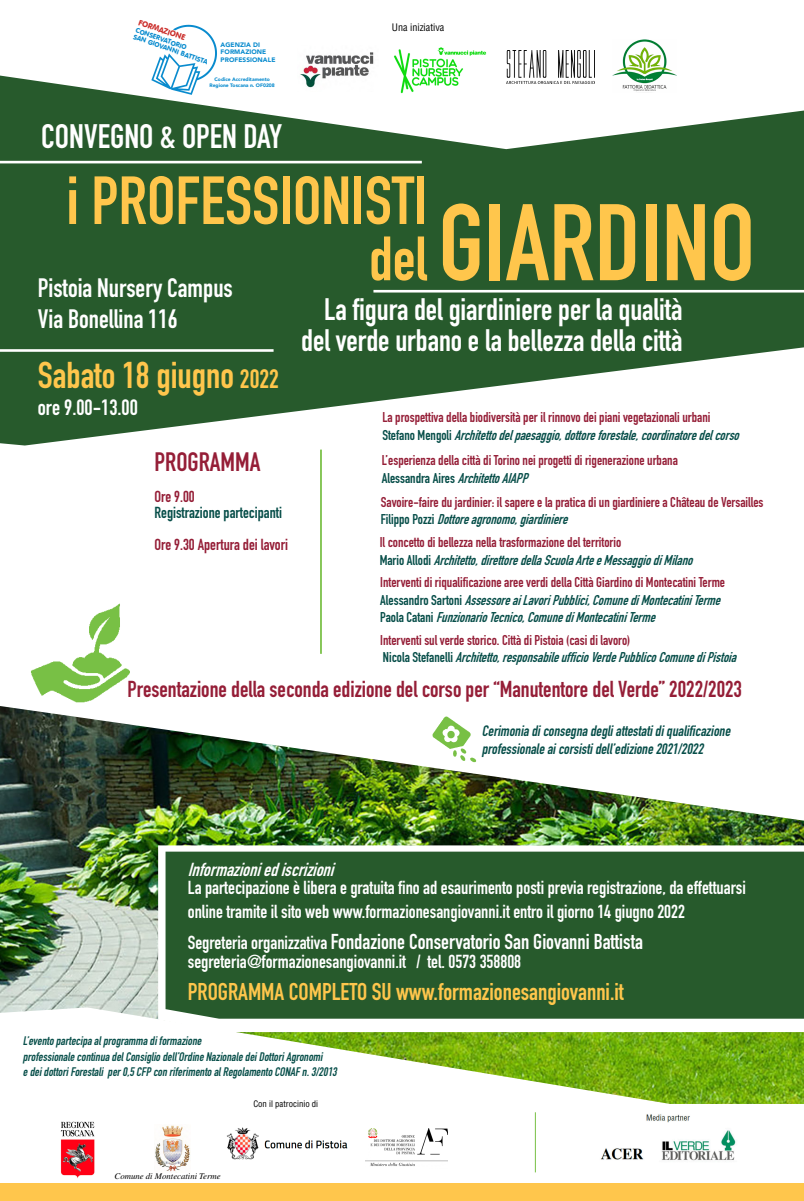
<style>
.page{position:relative;width:804px;height:1201px;background:#fff}
.page>*{position:absolute;margin:0;border:0;box-sizing:border-box;transform-origin:0 0}
.t1{font:700 106.84px "DIN Condensed";color:#ffc64c}
.t2{font:700 66.85px "DIN Condensed";color:#ffc64c}
.t3{font:700 36.75px "DIN Condensed";color:#ffc64c}
.t4{font:700 33.43px "DIN Condensed";color:#fff}
.t5{font:700 30.62px/31.5px "DIN Condensed";color:#fff;text-align:right}
.t6{font:700 26.25px/31.5px "DIN Condensed";color:#fff}
.t7{font:700 26.25px "DIN Condensed";color:#951e37}
.t8{font:700 23.89px "DIN Condensed";color:#ffc64c}
.t9{font:700 22.75px "DIN Condensed";color:#951e37}
.t10{font:700 21.88px "DIN Condensed";color:#fff}
.t11{font:700 21.26px "DIN Condensed";color:#fff}
.t12{font:700 18.55px/23.9px "DIN Condensed";color:#fff}
.t13{font:italic 700 18.55px "DIN Condensed";color:#fff}
.t14{font:700 15.75px "DIN Condensed";color:#951e37}
.t15{font:700 15.75px "DIN Condensed";color:#074e49}
.t16{font:italic 700 14.88px/17.5px "DIN Condensed";color:#074e49}
.t17{font:italic 700 14px/17.5px "DIN Condensed";color:#074e49}
.t18{font:700 14px/17.5px "DIN Condensed";color:#951e37}
.t19{font:italic 700 12.25px/15.8px "DIN Condensed";color:#074e49}
.t20{font:condensed 10.15px "Helvetica LT Std";color:#000}
.t21{font:italic 8.75px "Times LT Std";color:#000}
.t22{font:condensed 8.75px "Helvetica LT Std";color:#000}
.t23{font:7.96px "VAG Rounded BT";color:#cb2e2b}
.t24{font:6.83px/6.8px "VAG Rounded BT";color:#098bce}
.t25{font:900 6.48px/7.8px "Avenir";letter-spacing:.01em;color:#098bce}
.t26{font:900 4.99px/6px "Avenir";color:#098bce;text-align:center}
.s1{font-size:61.43px}
.s2{font-size:26.25px}
.s3{color:#074e49}
.s4{font-style:italic;color:#074e49}
.s5{font-style:normal;color:#951e37}
.s6{font-style:normal}
.s7{font-size:18.55px}
</style>
<div class="page">
<img style="left:0;top:706px;width:804px;height:397px">
<svg style="left:158px;top:845px;width:646px;height:187px"></svg>
<img style="left:300px;top:52px;width:74px;height:24px">
<img style="left:506px;top:50px;width:89px;height:26px">
<img style="left:227px;top:1127px;width:121px;height:33px">
<img style="left:365px;top:1128px;width:82px;height:38px">
<img style="left:155px;top:1125px;width:35px;height:47px">
<img style="left:60px;top:1121px;width:35px;height:57px">
<img style="left:600px;top:1114px;width:136px;height:47px">
<hr style="left:535px;top:1112px;width:1px;height:60px;background:#78c045">
<svg style="left:0;top:76px;width:804px;height:369px;fill:#275a2c"></svg>
<hr style="left:0;top:161px;width:422px;height:2px;background:#fff">
<hr style="left:0;top:349px;width:273px;height:3px;background:#fff">
<div style="left:165px;top:851px;width:639px;height:167px;background:#275a2c"></div>
<img style="left:133px;top:24px;width:84px;height:71px">
<img style="left:23px;top:603px;width:147px;height:126px">
<hr style="left:320px;top:449px;width:2px;height:205px;background:#78c045">
<img style="left:421px;top:706px;width:61px;height:67px">
<hr style="left:373px;top:290px;width:431px;height:2px;background:#fff">
<div style="left:0;top:1183px;width:804px;height:17px;background:#ffc64c"></div>
<div style="left:599px;top:32px;width:77px;height:62px;background:#fff"></div>
<div style="left:382px;top:40px;width:77px;height:63px;background:#fff"></div>
<img style="left:612px;top:39px;width:64px;height:52px">
<img style="left:394px;top:47px;width:97px;height:50px">
<p class="t23" style="left:140px;top:17px;width:51px;rotate:19deg">FORMAZIONE</p>
<p class="t24" style="left:137px;top:27px;width:80px;rotate:19deg">CONSERVATORIO<br>SAN GIOVANNI BATTISTA</p>
<p class="t25" style="left:221px;top:41px;width:56px">AGENZIA DI<br>FORMAZIONE<br>PROFESSIONALE</p>
<p class="t26" style="left:209px;top:76px;width:67px">Codice Accreditamento<br>Regione Toscana n. OF0208</p>
<h3 class="t4" style="left:41px;top:125px;width:242px">CONVEGNO &amp; OPEN DAY</h3>
<p class="t20" style="left:392px;top:21px;width:54px">Una iniziativa</p>
<h2 class="t2" style="left:66px;top:176px;width:363px">i PROFESSIONISTI</h2>
<h1 class="t1" style="left:369px;top:204px;width:388px"><span class="s1">del</span> GIARDINO</h1>
<h3 class="t6" style="left:38px;top:275px;width:196px">Pistoia Nursery Campus<br>Via Bonellina 116</h3>
<h3 class="t3" style="left:38px;top:362px;width:243px">Sabato 18 giugno <span class="s2">2022</span></h3>
<h3 class="t10" style="left:38px;top:399px;width:101px">ore 9.00-13.00</h3>
<h3 class="t5" style="left:301px;top:297px;width:383px">La figura del giardiniere per la qualità del verde urbano e la bellezza della città</h3>
<p class="t18" style="left:382px;top:410px;width:362px">La prospettiva della biodiversità per il rinnovo dei piani vegetazionali urbani<br><span class="s3">S t e f a n o M e n g o l i</span> <span class="s4">Architettodel paesaggio,dottoreforestale,coordinatoredel corso</span></p>
<h3 class="t7" style="left:154px;top:452px;width:107px">PROGRAMMA</h3>
<p class="t14" style="left:154px;top:491px;width:42px">Ore 9.00</p>
<p class="t15" style="left:154px;top:507px;width:129px">Registrazione partecipanti</p>
<p class="t14" style="left:154px;top:538px;width:135px">Ore 9.30 Apertura dei lavori</p>
<p class="t18" style="left:382px;top:453px;width:297px">L’esperienza della città di Torino nei progetti di rigenerazione urbana<br><span class="s3">Alessandra Aires</span> <span class="s4">ArchitettoAIAPP</span></p>
<p class="t18" style="left:381px;top:495px;width:384px">Savoire-faire du jardinier: il sapere e la pratica di un giardiniere a Château de Versailles<br><span class="s3">F i l i p p o P o z z i</span> <span class="s4">Dottoreagronomo,giardiniere</span></p>
<p class="t17" style="left:380px;top:535px;width:318px"><span class="s5">Il concetto di bellezza nella trasformazione del territorio<br></span><span class="s6">M a r i o A l l o d i</span> Architetto,direttoredellaScuolaArteeMessaggiodiMilano</p>
<p class="t17" style="left:380px;top:575px;width:346px;text-align:justify"><span class="s5">Interventi di riqualificazione aree verdi della Città Giardino di Montecatini Terme </span><span class="s6">A l e s s a n d r o S a r t o n i</span> AssessoreaiLavoriPubblici,ComunediMontecatiniTerme <span class="s6">P a o l a C a t a n i</span> FunzionarioTecnico,ComunediMontecatiniTerme</p>
<p class="t17" style="left:380px;top:633px;width:361px"><span class="s5">Interventi sul verde storico. Città di Pistoia (casi di lavoro)<br></span><span class="s6">N i c o l a S t e f a n e l l i</span> Architetto,responsabileufficioVerdePubblicoComunediPistoia</p>
<h3 class="t9" style="left:127px;top:681px;width:616px">Presentazione della seconda edizione del corso per “Manutentore del Verde” 2022/2023</h3>
<p class="t16" style="left:482px;top:724px;width:252px">Cerimonia diconsegna degliattestatidiqualificazione professionale aicorsistidell ’edizione 2021/2022</p>
<h3 class="t13" style="left:188px;top:863px;width:152px">Informazioniediscrizioni</h3>
<h3 class="t12" style="left:188px;top:877px;width:559px">La partecipazione è libera e gratuita fino ad esaurimento posti previa registrazione, da effettuarsi online tramite il sito web www.formazionesangiovanni.it entro il giorno 14 giugno 2022</h3>
<h3 class="t11" style="left:188px;top:933px;width:456px"><span class="s7">Segreteria organizzativa</span> Fondazione Conservatorio San Giovanni Battista</h3>
<h3 class="t12" style="left:188px;top:952px;width:335px">segreteria@formazionesangiovanni.it / tel. 0573 358808</h3>
<h3 class="t8" style="left:188px;top:983px;width:437px">PROGRAMMA COMPLETO SU www.formazionesangiovanni.it</h3>
<p class="t19" style="left:23px;top:1034px;width:317px">L’evento partecipa al programma diformazione<br>professionale continua del Consiglio dell ’Ordine Nazionale deiDottoriAgronomi<br>e deidottoriForestali per0,5 CFP con riferimento al Regolamento CONAF n.3/2013</p>
<p class="t21" style="left:115px;top:1171px;width:108px">Comune di Montecatini Terme</p>
<p class="t22" style="left:253px;top:1098px;width:66px">Con il patrocinio di</p>
</div>
